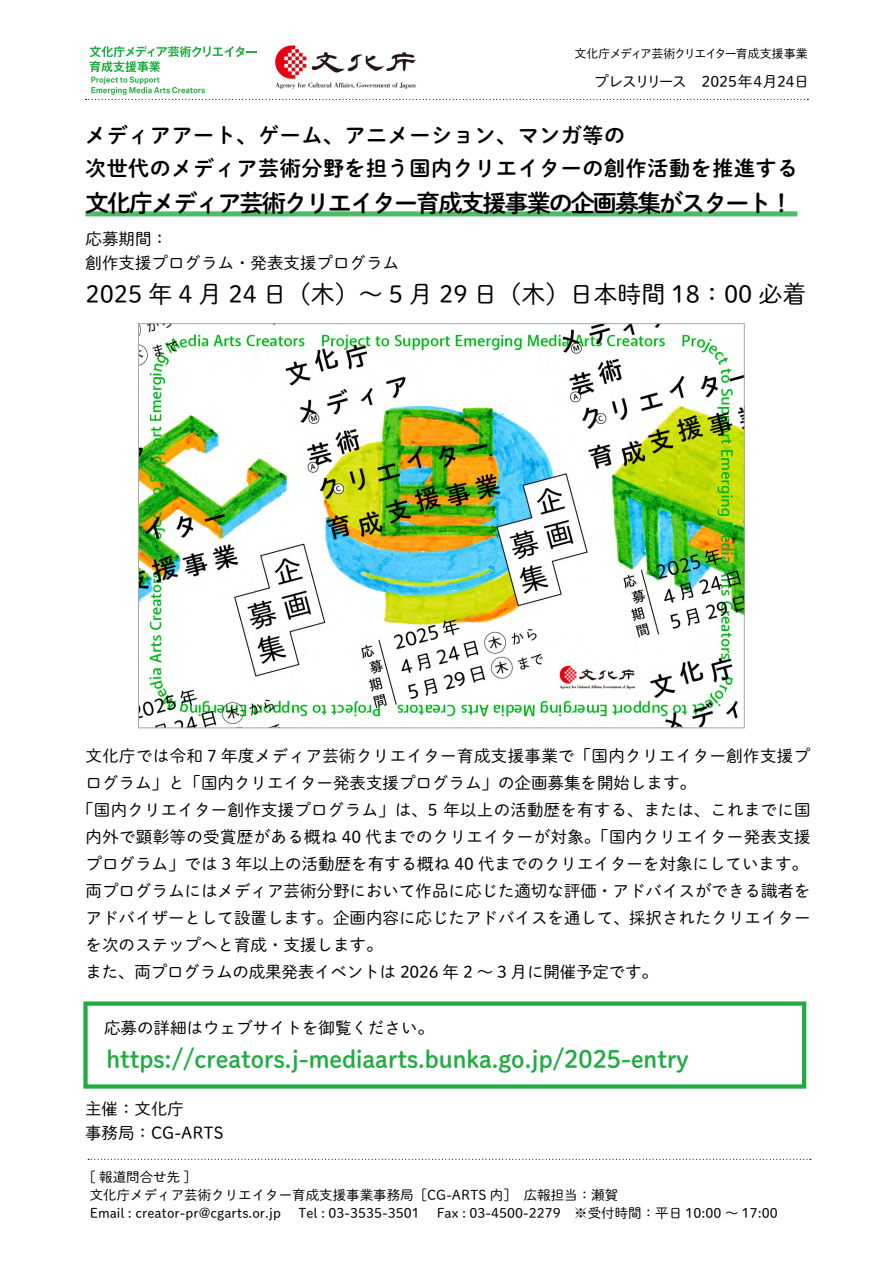
<style>
.page{position:relative;width:893px;height:1263px;background:#fff}
.page>*{position:absolute;margin:0;border:0;box-sizing:border-box;transform-origin:0 0}
.t1{font:24px "DNP Shuei M Go Std B";color:#20ac42}
.t2{font:24px "DNP Shuei M Go Std L";color:#000}
.t3{font:24px "DNP Shuei M Go Std B";letter-spacing:-.08em;color:#000}
.t4{font:21px/33px "DNP Shuei M Go Std B";letter-spacing:.03em;color:#000}
.t5{font:16.5px/24px "DNP Shuei M Go Std L";color:#000}
.t6{font:16.5px "DNP Shuei M Go Std L";letter-spacing:.02em;color:#000}
.t7{font:15px "DNP Shuei M Go Std L";letter-spacing:-.035em;color:#000}
.t8{font:13.5px/18px "DNP Shuei M Go Std L";color:#000}
.t9{font:12px "DNP Shuei M Go Std L";letter-spacing:-.065em;color:#000}
</style>
<div class="page">
<svg style="left:86px;top:46px;width:722px;height:54px"></svg>
<img style="left:268px;top:45px;width:155px;height:51px">
<div style="left:83px;top:1001px;width:723px;height:88px;border:4px solid #20ac42"></div>
<div style="left:85px;top:211px;width:712px;height:5px;background:#4cbc67"></div>
<img style="left:140px;top:325px;width:602px;height:401px">
<svg style="left:88px;top:1159px;width:723px;height:1px"></svg>
<p class="t9" style="left:574px;top:45px;width:235px">文化庁メディア芸術クリエイター育成支援事業</p>
<p class="t7" style="left:594px;top:70px;width:217px">プレスリリース　2025年4月24日</p>
<p class="t4" style="left:85px;top:118px;width:715px">メディアアート、ゲーム、アニメーション、マンガ等の<br>次世代のメディア芸術分野を担う国内クリエイターの創作活動を推進する</p>
<h1 class="t3" style="left:85px;top:185px;width:710px">文化庁メディア芸術クリエイター育成支援事業の企画募集がスタート！</h1>
<p class="t5" style="left:85px;top:226px;width:315px">応募期間：<br>創作支援プログラム・発表支援プログラム</p>
<h1 class="t2" style="left:85px;top:276px;width:722px">2025 年 4 月 24 日（木）～ 5 月 29 日（木）日本時間 18：00 必着</h1>
<p class="t6" style="left:85px;top:744px;width:726px">文化庁では令和 7 年度メディア芸術クリエイター育成支援事業で「国内クリエイター創作支援プ</p>
<p class="t5" style="left:85px;top:770px;width:612px">ログラム」と「国内クリエイター発表支援プログラム」の企画募集を開始します。</p>
<p class="t5" style="left:77px;top:797px;width:735px">「国内クリエイター創作支援プログラム」は、5 年以上の活動歴を有する、または、これまでに国</p>
<p class="t6" style="left:85px;top:825px;width:727px">内外で顕彰等の受賞歴がある概ね 40 代までのクリエイターが対象。「国内クリエイター発表支援</p>
<p class="t5" style="left:85px;top:851px;width:724px">プログラム」では 3 年以上の活動歴を有する概ね 40 代までのクリエイターを対象にしています。</p>
<p class="t5" style="left:85px;top:878px;width:726px">両プログラムにはメディア芸術分野において作品に応じた適切な評価・アドバイスができる識者を</p>
<p class="t5" style="left:85px;top:905px;width:726px">アドバイザーとして設置します。企画内容に応じたアドバイスを通して、採択されたクリエイター</p>
<p class="t5" style="left:85px;top:932px;width:298px">を次のステップへと育成・支援します。</p>
<p class="t5" style="left:85px;top:959px;width:574px">また、両プログラムの成果発表イベントは 2026 年 2 〜 3 月に開催予定です。</p>
<p class="t5" style="left:88px;top:1015px;width:348px">　応募の詳細はウェブサイトを御覧ください。</p>
<h1 class="t1" style="left:106px;top:1041px;width:584px">https://creators.j-mediaarts.bunka.go.jp/2025-entry</h1>
<p class="t5" style="left:85px;top:1096px;width:140px">主催：文化庁<br>事務局：CG-ARTS</p>
<p class="t8" style="left:90px;top:1168px;width:703px">[ 報道問合せ先 ]<br>文化庁メディア芸術クリエイター育成支援事業事務局［CG-ARTS 内］　広報担当：瀬賀<br>Email : creator-pr@cgarts.or.jp 　Tel : 03-3535-3501　 Fax : 03-4500-2279　※受付時間：平日 10:00 ～ 17:00　</p>
</div>
